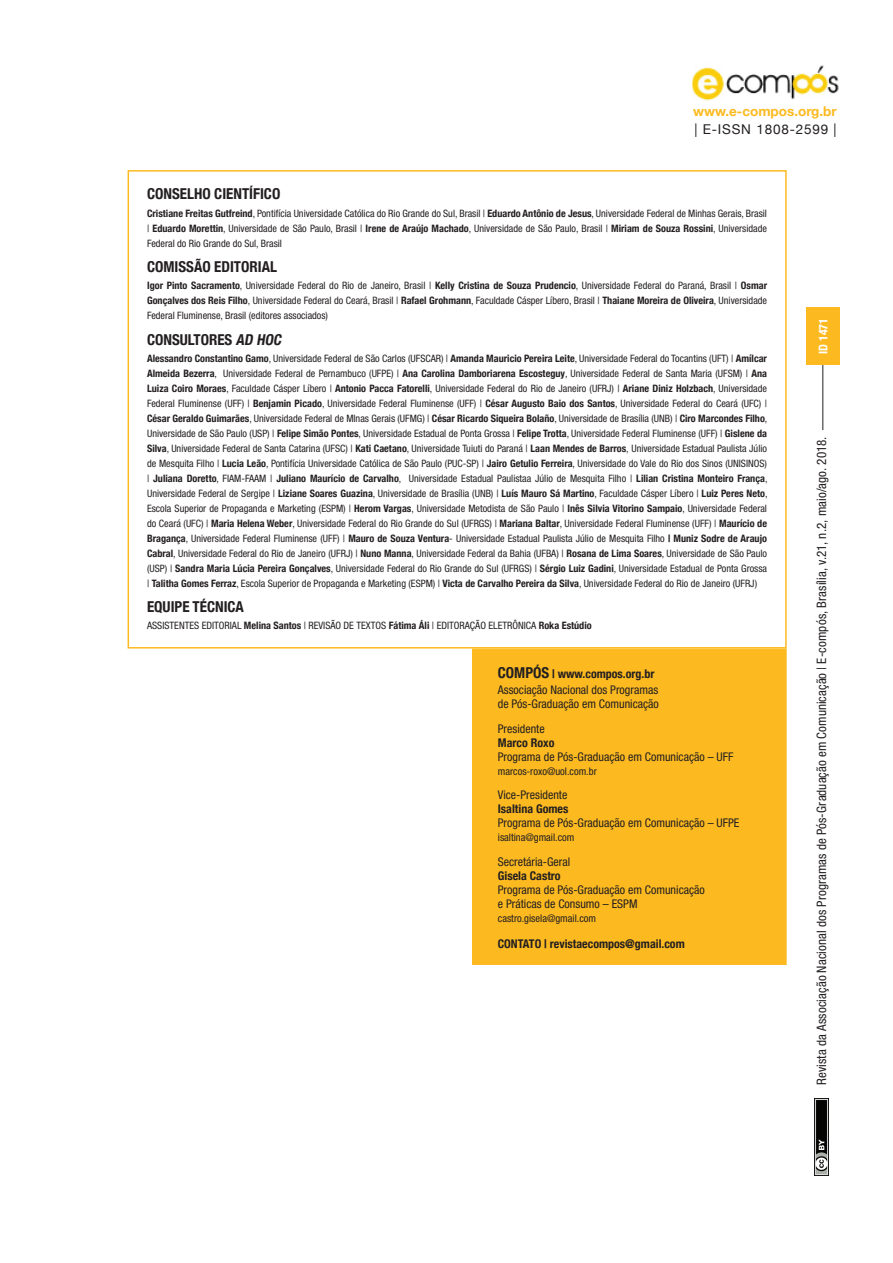
<style>
.page{position:relative;width:893px;height:1263px;background:#fff}
.page>*{position:absolute;margin:0;border:0;box-sizing:border-box;transform-origin:0 0}
.t1{font:700 condensed 15px "Helvetica Neue";color:#231f20}
.t2{font:700 13.5px "Helvetica Neue";color:#fdba20}
.t3{font:13.5px "Helvetica Neue";letter-spacing:.06em;color:#231f20}
.t4{font:condensed 13.05px "Helvetica Neue LT Pro";letter-spacing:.005em;color:#231f20}
.t5{font:condensed 12px/14px "Helvetica Neue LT Pro";color:#231f20}
.t6{font:700 condensed 12px "Helvetica Neue";color:#231f20}
.t7{font:700 condensed 12px "Helvetica Neue";color:#fff}
.t8{font:condensed 10.5px "Helvetica Neue LT Pro";color:#231f20}
.t9{font:condensed 10.2px/15px "Helvetica Neue LT Pro";color:#231f20;text-align:justify}
.t10{font:700 condensed 10.2px "Helvetica Neue";color:#231f20}
.s1{font-family:"Helvetica Neue";font-weight:700}
.s2{font-style:italic}
.s3{font-family:"Helvetica Neue LT Pro";font-weight:400}
.s4{font-size:15px}
</style>
<div class="page">
<hr style="left:822px;top:362px;width:1px;height:68px;background:#231f20">
<div style="left:806px;top:307px;width:34px;height:58px;background:#fdba20"></div>
<img style="left:692px;top:65px;width:147px;height:36px">
<img style="left:814px;top:1099px;width:15px;height:76px">
<div style="left:128px;top:170px;width:659px;height:478px;border:2px solid #fdba20"></div>
<div style="left:472px;top:648px;width:315px;height:317px;background:#fdba20;border:2px solid #fdba20"></div>
<h2 class="t2" style="left:693px;top:99px;width:145px">www.e-compos.org.br</h2>
<h2 class="t3" style="left:694px;top:118px;width:144px">| E-ISSN 1808-2599 |</h2>
<h1 class="t1" style="left:147px;top:182px;width:135px">CONSELHO CIENTÍFICO</h1>
<p class="t9" style="left:147px;top:205px;width:621px"><span class="s1">Cristiane Freitas Gutfreind</span>, Pontifícia Universidade Católica do Rio Grande do Sul, Brasil | <span class="s1">Eduardo Antônio de Jesus</span>, Universidade Federal de Minhas Gerais, Brasil | <span class="s1">Eduardo Morettin</span>, Universidade de São Paulo, Brasil | <span class="s1">Irene de Araújo Machado</span>, Universidade de São Paulo, Brasil | <span class="s1">Miriam de Souza Rossini</span>, Universidade Federal do Rio Grande do Sul, Brasil</p>
<h1 class="t1" style="left:147px;top:254px;width:131px">COMISSÃO EDITORIAL</h1>
<p class="t9" style="left:147px;top:278px;width:622px"><span class="s1">Igor Pinto Sacramento</span>, Universidade Federal do Rio de Janeiro, Brasil | <span class="s1">Kelly Cristina de Souza Prudencio</span>, Universidade Federal do Paraná, Brasil | <span class="s1">Osmar Gonçalves dos Reis Filho</span>, Universidade Federal do Ceará, Brasil | <span class="s1">Rafael Grohmann</span>, Faculdade Cásper Líbero, Brasil | <span class="s1">Thaiane Moreira de Oliveira</span>, Universidade Federal Fluminense, Brasil (editores associados)</p>
<h1 class="t1" style="left:147px;top:327px;width:139px">CONSULTORES <span class="s2">AD HOC</span></h1>
<p class="t9" style="left:147px;top:351px;width:622px"><span class="s1">Alessandro Constantino Gamo</span>, Universidade Federal de São Carlos (UFSCAR) | <span class="s1">Amanda Mauricio Pereira Leite</span>, Universidade Federal do Tocantins (UFT) | <span class="s1">Amílcar Almeida Bezerra</span>, Universidade Federal de Pernambuco (UFPE) | <span class="s1">Ana Carolina Damboriarena Escosteguy</span>, Universidade Federal de Santa Maria (UFSM) | <span class="s1">Ana Luiza Coiro Moraes</span>, Faculdade Cásper Líbero | <span class="s1">Antonio Pacca Fatorelli</span>, Universidade Federal do Rio de Janeiro (UFRJ) | <span class="s1">Ariane Diniz Holzbach</span>, Universidade Federal Fluminense (UFF) | <span class="s1">Benjamin Picado</span>, Universidade Federal Fluminense (UFF) | <span class="s1">César Augusto Baio dos Santos</span>, Universidade Federal do Ceará (UFC) | <span class="s1">César Geraldo Guimarães</span>, Universidade Federal de MInas Gerais (UFMG) | <span class="s1">César Ricardo Siqueira Bolaño</span>, Universidade de Brasília (UNB) | <span class="s1">Ciro Marcondes Filho</span>, Universidade de São Paulo (USP) | <span class="s1">Felipe Simão Pontes</span>, Universidade Estadual de Ponta Grossa | <span class="s1">Felipe Trotta</span>, Universidade Federal Fluminense (UFF) | <span class="s1">Gislene da Silva</span>, Universidade Federal de Santa Catarina (UFSC) | <span class="s1">Kati Caetano</span>, Universidade Tuiuti do Paraná | <span class="s1">Laan Mendes de Barros</span>, Universidade Estadual Paulista Júlio de Mesquita Filho | <span class="s1">Lucia Leão</span>, Pontifícia Universidade Católica de São Paulo (PUC-SP) | <span class="s1">Jairo Getulio Ferreira</span>, Universidade do Vale do Rio dos Sinos (UNISINOS)</p>
<p class="t10" style="left:147px;top:470px;width:622px"><span class="s3">|</span> Juliana Doretto<span class="s3">, FIAM-FAAM |</span> Juliano Maurício de Carvalho<span class="s3">, Universidade Estadual Paulistaa Júlio de Mesquita Filho |</span> Lilian Cristina Monteiro França<span class="s3">,</span></p>
<p class="t9" style="left:147px;top:486px;width:622px">Universidade Federal de Sergipe | <span class="s1">Liziane Soares Guazina</span>, Universidade de Brasília (UNB) | <span class="s1">Luís Mauro Sá Martino</span>, Faculdade Cásper Líbero | <span class="s1">Luiz Peres Neto</span>, Escola Superior de Propaganda e Marketing (ESPM) | <span class="s1">Herom Vargas</span>, Universidade Metodista de São Paulo | <span class="s1">Inês Silvia Vitorino Sampaio</span>, Universidade Federal do Ceará (UFC) | <span class="s1">Maria Helena Weber</span>, Universidade Federal do Rio Grande do Sul (UFRGS) | <span class="s1">Mariana Baltar</span>, Universidade Federal Fluminense (UFF) | <span class="s1">Maurício de Bragança</span>, Universidade Federal Fluminense (UFF) | <span class="s1">Mauro de Souza Ventura</span>- Universidade Estadual Paulista Júlio de Mesquita Filho <span class="s1">| Muniz Sodre de Araujo Cabral</span>, Universidade Federal do Rio de Janeiro (UFRJ) | <span class="s1">Nuno Manna</span>, Universidade Federal da Bahia (UFBA) | <span class="s1">Rosana de Lima Soares</span>, Universidade de São Paulo (USP) | <span class="s1">Sandra Maria Lúcia Pereira Gonçalves</span>, Universidade Federal do Rio Grande do Sul (UFRGS) | <span class="s1">Sérgio Luiz Gadini</span>, Universidade Estadual de Ponta Grossa | <span class="s1">Talitha Gomes Ferraz</span>, Escola Superior de Propaganda e Marketing (ESPM) | <span class="s1">Victa de Carvalho Pereira da Silva</span>, Universidade Federal do Rio de Janeiro (UFRJ)</p>
<h1 class="t1" style="left:147px;top:594px;width:98px">EQUIPE TÉCNICA</h1>
<p class="t9" style="left:147px;top:618px;width:11px">Assistentes</p>
<p class="t9" style="left:202px;top:618px;width:6px">editoria</p>
<p class="t9" style="left:237px;top:618px;width:140px">L <span class="s1">Melina Santos</span> | Revisão de textos</p>
<p class="t9" style="left:389px;top:618px;width:204px"><span class="s1">Fátima Áli</span> | EDITORAÇÃO ELETRÔNICA <span class="s1">Roka Estúdio</span></p>
<p class="t6" style="left:498px;top:664px;width:158px"><span class="s4">COMPÓS</span> | www.compos.org.br</p>
<p class="t5" style="left:498px;top:683px;width:163px">Associação Nacional dos Programas de Pós-Graduação em Comunicação</p>
<p class="t5" style="left:498px;top:722px;width:48px">Presidente</p>
<p class="t6" style="left:498px;top:733px;width:58px">Marco Roxo</p>
<p class="t5" style="left:498px;top:749px;width:237px">Programa de Pós-Graduação em Comunicação – UFF</p>
<p class="t8" style="left:498px;top:765px;width:100px">marcos-roxo@uol.com.br</p>
<p class="t5" style="left:498px;top:788px;width:71px">Vice-Presidente</p>
<p class="t6" style="left:498px;top:799px;width:72px">Isaltina Gomes</p>
<p class="t5" style="left:498px;top:816px;width:243px">Programa de Pós-Graduação em Comunicação – UFPE</p>
<p class="t8" style="left:498px;top:831px;width:78px">isaltina@gmail.com</p>
<p class="t5" style="left:498px;top:854px;width:74px">Secretária-Geral</p>
<p class="t6" style="left:498px;top:865px;width:64px">Gisela Castro</p>
<p class="t5" style="left:498px;top:882px;width:208px">Programa de Pós-Graduação em Comunicação e Práticas de Consumo – ESPM</p>
<p class="t8" style="left:498px;top:912px;width:100px">castro.gisela@gmail.com</p>
<p class="t6" style="left:498px;top:934px;width:188px">CONTATO | revistaecompos@gmail.com</p>
<p class="t7" style="left:813px;top:354px;width:37px;rotate:-90deg">ID 1471</p>
<p class="t4" style="left:814px;top:1085px;width:650px;rotate:-90deg">Revista da Associação Nacional dos Programas de Pós-Graduação em Comunicação | E-compós, Brasília, v.21, n.2, maio/ago. 2018.</p>
</div>
